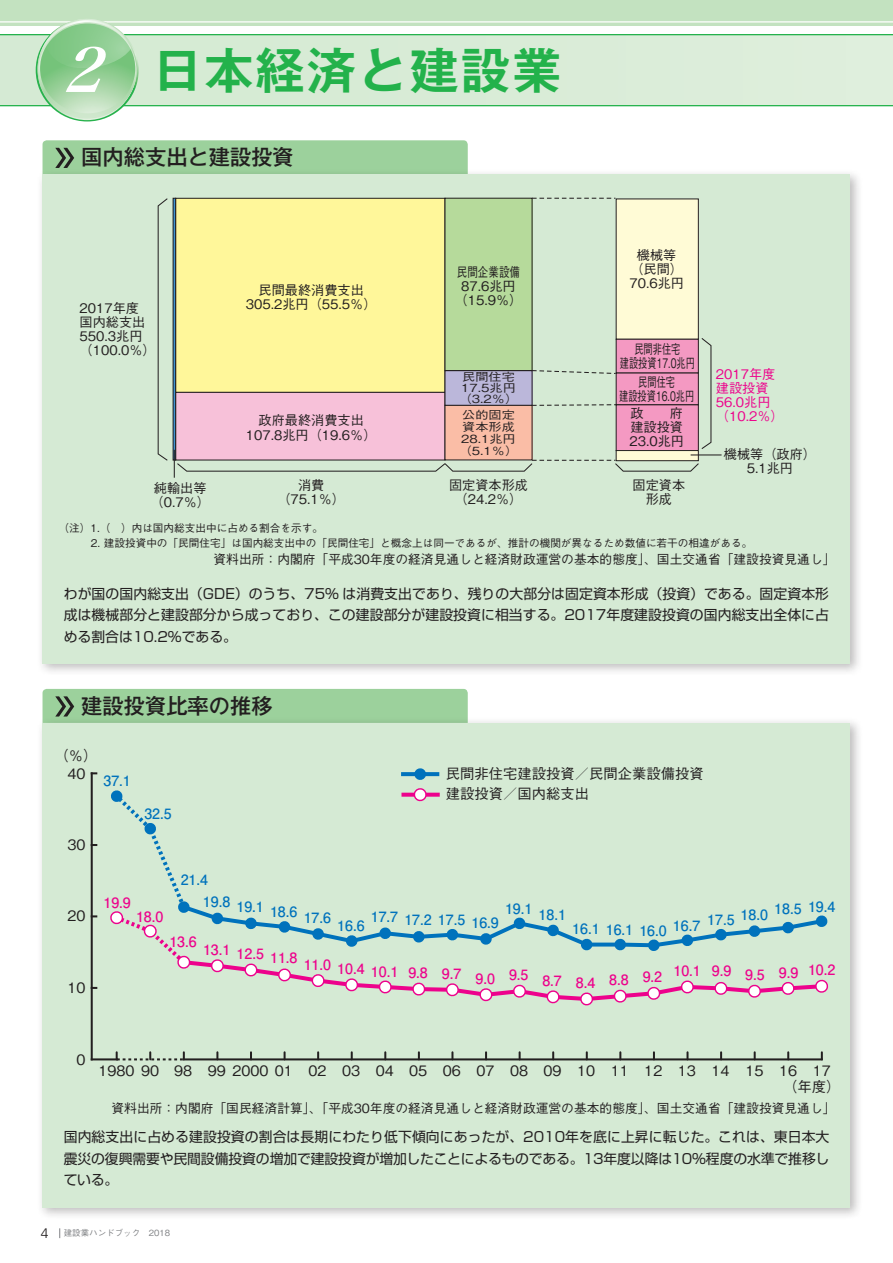
<style>
.page{position:relative;width:893px;height:1263px;background:#fff}
.page>*{position:absolute;margin:0;border:0;box-sizing:border-box;transform-origin:0 0}
.t1{font:700 48.9px "Gothic MB101 Pro De";letter-spacing:.05em;color:#23b24b}
.t2{font:500 21.3px "Gothic MB101 Pro";color:#231f20}
.t3{font:500 14.4px/15.8px "Gothic BBB Pro";color:#231f20}
.t4{font:700 14.25px "Futo Go B101 Pro";color:#0072bc}
.t5{font:700 14.25px "Futo Go B101 Pro";color:#ed028c}
.t6{font:13.8px/21.3px "Shin Go Pro";color:#231f20;text-align:justify}
.t7{font:500 13.2px/14.2px "Gothic BBB Pro";color:#231f20;text-align:center}
.t8{font:500 13.2px/14.2px "Gothic BBB Pro";color:#231f20;text-align:center;scale:.7 1}
.t9{font:500 13.2px/14.2px "Gothic BBB Pro";color:#ed028c}
.t10{font:500 13.2px/14.2px "Gothic BBB Pro";color:#231f20;text-align:center;scale:.8 1}
.t11{font:500 12.75px "Gothic BBB Pro";color:#231f20}
.t12{font:500 11.25px/12.1px "Gothic BBB Pro";color:#231f20;text-align:center;scale:1.18 1}
.t13{font:500 10.65px/14.9px "Gothic BBB Pro";color:#231f20}
.t14{font:500 8.55px "Gothic BBB Pro";color:#808285}
.s1{font-family:"Hira Min Pro W6";font-weight:400;font-style:italic;font-size:60.6px;color:#fff}
.s2{font-family:"Frutiger LT Std";font-weight:300;font-size:13.8px;color:#231f20}
</style>
<div class="page">
<div style="left:0;top:34px;width:893px;height:72px;background:#d8ebd7"></div>
<div style="left:0;top:0;width:893px;height:26px;background:#c3e2c0"></div>
<hr style="left:0;top:21px;width:893px;height:2px;background:#fff">
<svg style="left:38px;top:19px;width:99px;height:101px;background:#a6d7a8"></svg>
<div style="left:43px;top:140px;width:425px;height:28px;background:#9cd19c"></div>
<div style="left:43px;top:689px;width:425px;height:27px;background:#9cd19c"></div>
<div style="left:36px;top:168px;width:827px;height:508px;background:#231f20;opacity:.3"></div>
<div style="left:43px;top:174px;width:807px;height:489px;background:#d5ead4"></div>
<div style="left:36px;top:716px;width:827px;height:504px;background:#231f20;opacity:.3"></div>
<div style="left:43px;top:723px;width:807px;height:485px;background:#d5ead4"></div>
<svg style="left:157px;top:197px;width:555px;height:281px"></svg>
<hr style="left:691px;top:454px;width:31px;height:1px;background:#231f20">
<hr style="left:92px;top:1058px;width:25px;height:2px;background:#231f20">
<hr style="left:184px;top:1058px;width:638px;height:2px;background:#231f20">
<hr style="left:91px;top:773px;width:2px;height:286px;background:#231f20">
<svg style="left:116px;top:1052px;width:69px;height:8px"></svg>
<svg style="left:216px;top:1052px;width:2px;height:7px"></svg>
<svg style="left:250px;top:1052px;width:2px;height:6px"></svg>
<svg style="left:284px;top:1052px;width:2px;height:7px"></svg>
<svg style="left:317px;top:1052px;width:2px;height:7px"></svg>
<svg style="left:351px;top:1052px;width:2px;height:7px"></svg>
<svg style="left:384px;top:1052px;width:2px;height:7px"></svg>
<svg style="left:418px;top:1052px;width:2px;height:6px"></svg>
<svg style="left:451px;top:1052px;width:2px;height:7px"></svg>
<svg style="left:485px;top:1052px;width:2px;height:6px"></svg>
<svg style="left:519px;top:1052px;width:2px;height:7px"></svg>
<svg style="left:552px;top:1052px;width:2px;height:7px"></svg>
<svg style="left:586px;top:1052px;width:2px;height:7px"></svg>
<svg style="left:619px;top:1052px;width:2px;height:7px"></svg>
<svg style="left:653px;top:1052px;width:2px;height:6px"></svg>
<svg style="left:686px;top:1052px;width:2px;height:7px"></svg>
<svg style="left:720px;top:1052px;width:2px;height:6px"></svg>
<svg style="left:754px;top:1052px;width:2px;height:7px"></svg>
<svg style="left:787px;top:1052px;width:2px;height:7px"></svg>
<svg style="left:821px;top:1052px;width:2px;height:7px"></svg>
<svg style="left:401px;top:772px;width:38px;height:4px"></svg>
<svg style="left:110px;top:788px;width:719px;height:218px"></svg>
<svg style="left:414px;top:768px;width:13px;height:12px"></svg>
<h1 class="t1" style="left:62px;top:30px;width:500px"><span class="s1">2</span> 日本経済と建設業</h1>
<h2 class="t2" style="left:81px;top:140px;width:214px">国内総支出と建設投資</h2>
<p class="t7" style="left:80px;top:299px;width:78px;text-align:left">2017年度<br>国内総支出<br>550.3兆円（100.0％）</p>
<p class="t7" style="left:246px;top:281px;width:132px">民間最終消費支出<br>305.2兆円（55.5％）</p>
<p class="t10" style="left:455px;top:263px;width:86px">民間企業設備<br>87.6兆円（15.9％）</p>
<p class="t7" style="left:629px;top:246px;width:56px">機械等（民間）<br>70.6兆円</p>
<p class="t8" style="left:620px;top:340px;width:109px">民間非住宅<br>建設投資17.0兆円</p>
<p class="t8" style="left:619px;top:373px;width:109px">民間住宅<br>建設投資16.0兆円</p>
<p class="t9" style="left:716px;top:365px;width:69px">2017年度建設投資<br>56.0兆円（10.2％）</p>
<p class="t7" style="left:724px;top:445px;width:94px">機械等（政府）<br>5.1兆円</p>
<p class="t12" style="left:459px;top:370px;width:52px;line-height:11.1px">民間住宅<br>17.5兆円（3.2％）</p>
<p class="t7" style="left:629px;top:404px;width:56px;text-align:justify">政　　府建設投資23.0兆円</p>
<p class="t12" style="left:459px;top:407px;width:52px">公的固定資本形成<br>28.1兆円（5.1％）</p>
<p class="t7" style="left:246px;top:412px;width:132px">政府最終消費支出<br>107.8兆円（19.6％）</p>
<p class="t7" style="left:277px;top:476px;width:69px">消費（75.1％）</p>
<p class="t7" style="left:151px;top:479px;width:61px;text-align:left">純輸出等（0.7％）</p>
<p class="t7" style="left:449px;top:476px;width:80px">固定資本形成（24.2％）</p>
<p class="t7" style="left:633px;top:476px;width:54px">固定資本形成</p>
<p class="t13" style="left:64px;top:520px;width:690px;text-indent:-5px">（注）1.（　）内は国内総支出中に占める割合を示す。<br>　　 2. 建設投資中の「民間住宅」は国内総支出中の「民間住宅」と概念上は同一であるが、推計の機関が異なるため数値に若干の相違がある。</p>
<p class="t11" style="left:214px;top:549px;width:623px">資料出所：内閣府「平成30年度の経済見通しと経済財政運営の基本的態度」、国土交通省「建設投資見通し」</p>
<p class="t6" style="left:64px;top:581px;width:767px">わが国の国内総支出（GDE）のうち、75% は消費支出であり、残りの大部分は固定資本形成（投資）である。固定資本形成は機械部分と建設部分から成っており、この建設部分が建設投資に相当する。2017年度建設投資の国内総支出全体に占める割合は10.2％である。</p>
<h2 class="t2" style="left:81px;top:688px;width:193px">建設投資比率の推移</h2>
<p class="t3" style="left:54px;top:745px;width:45px">（％）</p>
<p class="t3" style="left:67px;top:764px;width:20px">40</p>
<p class="t3" style="left:67px;top:835px;width:20px">30</p>
<p class="t3" style="left:67px;top:906px;width:20px">20</p>
<p class="t3" style="left:67px;top:978px;width:20px">10</p>
<p class="t4" style="left:103px;top:770px;width:29px">37.1</p>
<p class="t4" style="left:144px;top:802px;width:29px">32.5</p>
<p class="t3" style="left:446px;top:762px;width:260px;line-height:20.1px">民間非住宅建設投資／民間企業設備投資建設投資／国内総支出</p>
<p class="t5" style="left:103px;top:891px;width:29px">19.9</p>
<p class="t5" style="left:136px;top:905px;width:29px">18.0</p>
<p class="t4" style="left:181px;top:868px;width:29px">21.4</p>
<p class="t4" style="left:203px;top:898px;width:130px">19.8 19.1 18.6 17.6</p>
<p class="t4" style="left:337px;top:914px;width:29px">16.6</p>
<p class="t4" style="left:371px;top:907px;width:62px">17.7 17.2</p>
<p class="t5" style="left:169px;top:930px;width:29px">13.6</p>
<p class="t5" style="left:203px;top:953px;width:226px">13.1 12.5 11.8 11.0 10.4 10.1 9.8</p>
<p class="t4" style="left:438px;top:908px;width:29px">17.5</p>
<p class="t5" style="left:442px;top:962px;width:21px">9.7</p>
<p class="t4" style="left:471px;top:911px;width:29px">16.9</p>
<p class="t4" style="left:505px;top:900px;width:62px">19.1 18.1</p>
<p class="t5" style="left:476px;top:967px;width:88px">9.0 9.5 8.7</p>
<p class="t4" style="left:707px;top:908px;width:29px">17.5</p>
<p class="t4" style="left:572px;top:918px;width:130px">16.1 16.1 16.0 16.7</p>
<p class="t5" style="left:643px;top:959px;width:60px">9.2 10.1</p>
<p class="t5" style="left:712px;top:959px;width:21px">9.9</p>
<p class="t5" style="left:576px;top:970px;width:54px">8.4 8.8</p>
<p class="t4" style="left:741px;top:903px;width:29px">18.0</p>
<p class="t5" style="left:745px;top:963px;width:21px">9.5</p>
<p class="t4" style="left:774px;top:896px;width:63px">18.5 19.4</p>
<p class="t5" style="left:779px;top:958px;width:58px">9.9 10.2</p>
<p class="t3" style="left:76px;top:1049px;width:11px">0</p>
<p class="t3" style="left:611px;top:1061px;width:154px">11 12 13 14 15</p>
<p class="t3" style="left:98px;top:1061px;width:498px">1980 90 98 99 2000 01 02 03 04 05 06 07 08 09 10</p>
<p class="t3" style="left:779px;top:1061px;width:63px">16 17（年度）</p>
<p class="t11" style="left:111px;top:1097px;width:726px">資料出所：内閣府「国民経済計算」、「平成30年度の経済見通しと経済財政運営の基本的態度」、国土交通省「建設投資見通し」</p>
<p class="t6" style="left:64px;top:1125px;width:767px">国内総支出に占める建設投資の割合は長期にわたり低下傾向にあったが、2010年を底に上昇に転じた。これは、東日本大震災の復興需要や民間設備投資の増加で建設投資が増加したことによるものである。13年度以降は10％程度の水準で推移している。</p>
<p class="t14" style="left:41px;top:1226px;width:131px"><span class="s2">4</span> 建設業ハンドブック　2018</p>
</div>
